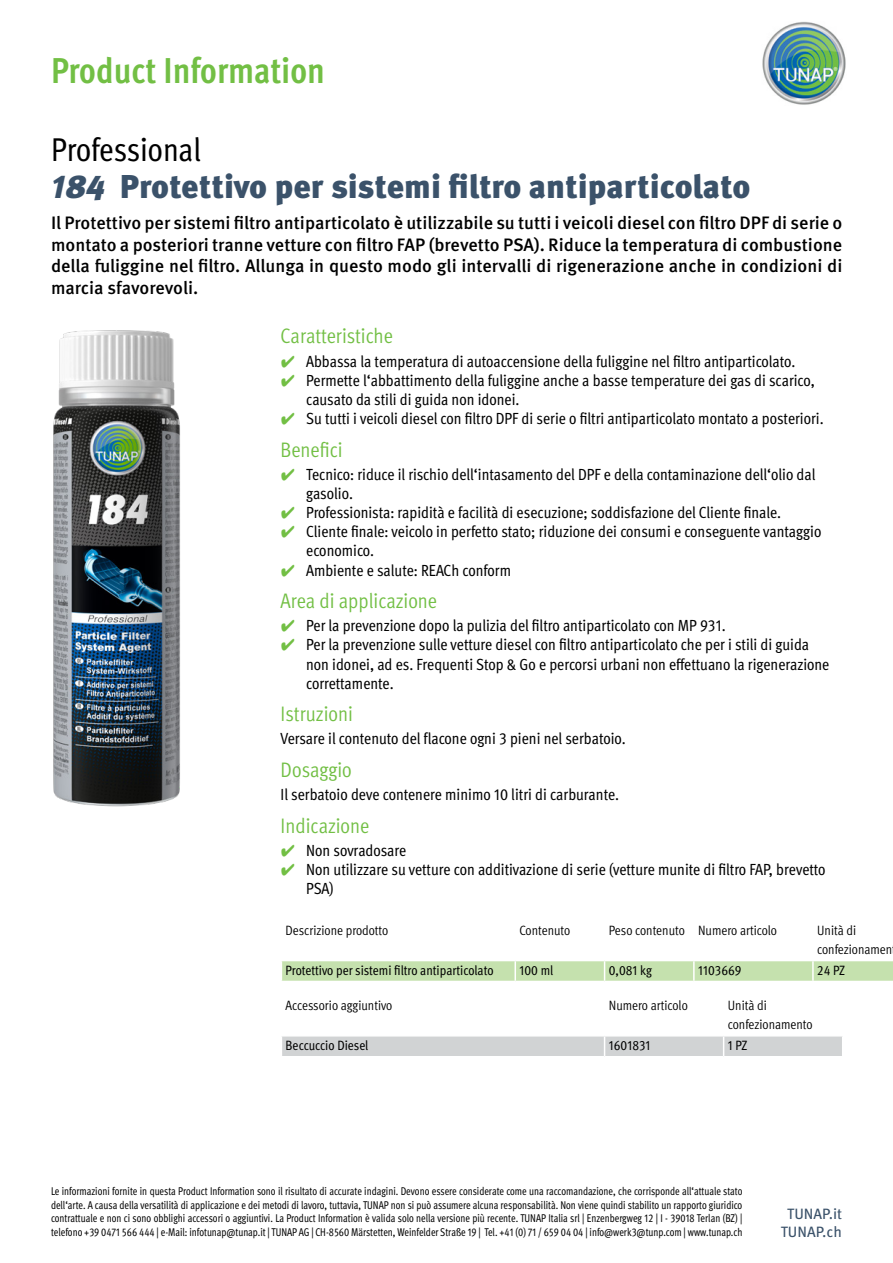
<style>
.page{position:relative;width:893px;height:1263px;background:#fff}
.page>*{position:absolute;margin:0;border:0;box-sizing:border-box;transform-origin:0 0}
.t1{font:700 condensed 36px "Meta Pro";color:#72bf44}
.t2{font:900 33px "Meta Pro";color:#3b526a}
.t3{font:condensed 33px "Meta Pro";letter-spacing:-.005em;color:#000}
.t4{font:condensed 21px "Meta Pro";color:#72bf44}
.t5{font:500 18px/21.6px "Meta Pro";color:#000;text-align:justify}
.t6{font:condensed 16.2px/19px "Meta Pro";color:#000}
.t7{font:15px/18px "Meta Pro";color:#3b526a;text-align:center}
.t8{font:condensed 13.5px/19.2px "Meta Pro";color:#000}
.t9{font:condensed 13.5px "Meta Pro";color:#000}
.t10{font:condensed 11.25px/13.5px "Meta Pro";color:#000;text-align:justify;scale:.92 1}
.s1{font-style:italic}
.s2{font-family:"Wuerth Global";font-stretch:normal;color:#72bf44}
</style>
<div class="page">
<img style="left:762px;top:21px;width:84px;height:84px">
<img style="left:53px;top:330px;width:127px;height:477px">
<svg style="left:281px;top:961px;width:612px;height:20px;background:#c6e2b0"></svg>
<hr style="left:693px;top:961px;width:2px;height:20px;background:#fff">
<hr style="left:812px;top:961px;width:2px;height:20px;background:#fff">
<div style="left:282px;top:1036px;width:560px;height:20px;background:#d1d3d4"></div>
<h1 class="t1" style="left:51px;top:43px;width:275px">Product Information</h1>
<h2 class="t3" style="left:51px;top:125px;width:151px">Professional</h2>
<h2 class="t2" style="left:51px;top:161px;width:701px"><span class="s1">184</span> Protettivo per sistemi filtro antiparticolato</h2>
<p class="t5" style="left:51px;top:211px;width:793px">Il Protettivo per sistemi filtro antiparticolato è utilizzabile su tutti i veicoli diesel con filtro DPF di serie o montato a posteriori tranne vetture con filtro FAP (brevetto PSA). Riduce la temperatura di combustione della fuliggine nel filtro. Allunga in questo modo gli intervalli di rigenerazione anche in condizioni di marcia sfavorevoli.</p>
<p class="t4" style="left:281px;top:321px;width:114px">Caratteristiche</p>
<p class="t6" style="left:281px;top:350px;width:516px"><span class="s2">✔</span> Abbassa la temperatura di autoaccensione della fuliggine nel filtro antiparticolato.</p>
<p class="t6" style="left:306px;top:369px;width:510px;text-indent:-26px"><span class="s2">✔</span> Permette l‘abbattimento della fuliggine anche a basse temperature dei gas di scarico, causato da stili di guida non idonei.</p>
<p class="t6" style="left:281px;top:408px;width:544px"><span class="s2">✔</span> Su tutti i veicoli diesel con filtro DPF di serie o filtri antiparticolato montato a posteriori.</p>
<p class="t4" style="left:281px;top:434px;width:63px">Benefici</p>
<p class="t6" style="left:306px;top:463px;width:511px;text-indent:-26px"><span class="s2">✔</span> Tecnico: riduce il rischio dell‘intasamento del DPF e della contaminazione dell‘olio dal gasolio.</p>
<p class="t6" style="left:281px;top:502px;width:502px"><span class="s2">✔</span> Professionista: rapidità e facilità di esecuzione; soddisfazione del Cliente finale.</p>
<p class="t6" style="left:306px;top:521px;width:517px;text-indent:-26px"><span class="s2">✔</span> Cliente finale: veicolo in perfetto stato; riduzione dei consumi e conseguente vantaggio economico.</p>
<p class="t6" style="left:281px;top:559px;width:232px"><span class="s2">✔</span> Ambiente e salute: REACh conform</p>
<p class="t4" style="left:281px;top:585px;width:158px">Area di applicazione</p>
<p class="t6" style="left:281px;top:615px;width:446px"><span class="s2">✔</span> Per la prevenzione dopo la pulizia del filtro antiparticolato con MP 931.</p>
<p class="t6" style="left:306px;top:634px;width:525px;text-indent:-26px"><span class="s2">✔</span> Per la prevenzione sulle vetture diesel con filtro antiparticolato che per i stili di guida non idonei, ad es. Frequenti Stop &amp; Go e percorsi urbani non effettuano la rigenerazione correttamente.</p>
<p class="t4" style="left:281px;top:698px;width:74px">Istruzioni</p>
<p class="t6" style="left:281px;top:728px;width:347px">Versare il contenuto del flacone ogni 3 pieni nel serbatoio.</p>
<p class="t4" style="left:281px;top:754px;width:73px">Dosaggio</p>
<p class="t6" style="left:281px;top:784px;width:340px">Il serbatoio deve contenere minimo 10 litri di carburante.</p>
<p class="t4" style="left:281px;top:810px;width:90px">Indicazione</p>
<p class="t6" style="left:281px;top:839px;width:127px"><span class="s2">✔</span> Non sovradosare</p>
<p class="t6" style="left:306px;top:859px;width:521px;text-indent:-26px"><span class="s2">✔</span> Non utilizzare su vetture con additivazione di serie (vetture munite di filtro FAP, brevetto<br>PSA)</p>
<p class="t8" style="left:286px;top:920px;width:104px">Descrizione prodotto</p>
<p class="t8" style="left:519px;top:920px;width:52px">Contenuto</p>
<p class="t8" style="left:609px;top:920px;width:170px">Peso contenuto Numero articolo</p>
<p class="t8" style="left:817px;top:920px;width:77px">Unità di confezionamen</p>
<p class="t9" style="left:286px;top:960px;width:209px">Protettivo per sistemi filtro antiparticolato</p>
<p class="t9" style="left:519px;top:960px;width:35px">100 ml</p>
<p class="t9" style="left:609px;top:960px;width:45px">0,081 kg</p>
<p class="t9" style="left:698px;top:960px;width:45px">1103669</p>
<p class="t9" style="left:817px;top:960px;width:29px">24 PZ</p>
<p class="t8" style="left:286px;top:995px;width:108px">Accessorio aggiuntivo</p>
<p class="t8" style="left:609px;top:995px;width:80px">Numero articolo</p>
<p class="t8" style="left:728px;top:995px;width:86px">Unità di confezionamento</p>
<p class="t9" style="left:286px;top:1035px;width:84px">Beccuccio Diesel</p>
<p class="t9" style="left:609px;top:1035px;width:43px">1601831</p>
<p class="t9" style="left:728px;top:1035px;width:21px">1 PZ</p>
<p class="t10" style="left:51px;top:1183px;width:753px">Le informazioni fornite in questa Product Information sono il risultato di accurate indagini. Devono essere considerate come una raccomandazione, che corrisponde all‘attuale stato dell‘arte. A causa della versatilità di applicazione e dei metodi di lavoro, tuttavia, TUNAP non si può assumere alcuna responsabilità. Non viene quindi stabilito un rapporto giuridico contrattuale e non ci sono obblighi accessori o aggiuntivi. La Product Information è valida solo nella versione più recente. TUNAP Italia srl | Enzenbergweg 12 | I - 39018 Terlan (BZ) | telefono +39 0471 566 444 | e-Mail: infotunap@tunap.it | TUNAP AG | CH-8560 Märstetten, Weinfelder Straße 19 | Tel. +41 (0) 71 / 659 04 04 | info@werk3@tunp.com | www.tunap.ch</p>
<p class="t7" style="left:781px;top:1203px;width:63px">TUNAP.it<br>TUNAP.ch</p>
</div>
